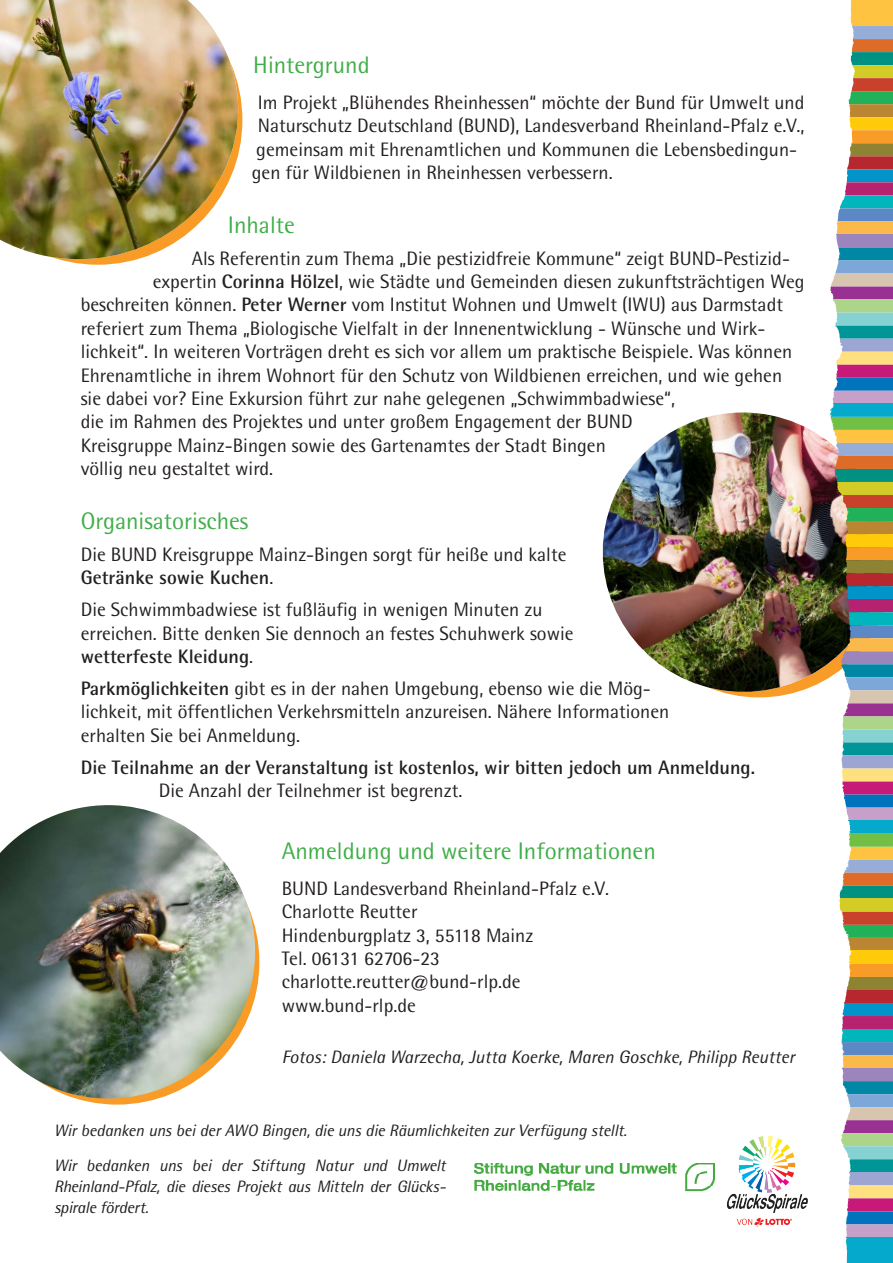
<style>
.page{position:relative;width:893px;height:1263px;background:#fff}
.page>*{position:absolute;margin:0;border:0;box-sizing:border-box;transform-origin:0 0}
.t1{font:24px "Agfa Rotis Semisans";color:#40ae49}
.t2{font:19.5px/23.4px "Agfa Rotis Semisans";color:#231f20}
.t3{font:700 19.5px/23.4px "Agfa Rotis Semisans";color:#231f20}
.t4{font:italic 18px "Agfa Rotis Semisans";color:#231f20}
.Fließtext{font:italic 16.5px/21px "Agfa Rotis Semisans";letter-spacing:-.01em;color:#231f20;text-align:justify}
.s1{font-weight:700}
.s2{font-weight:400}
</style>
<div class="page">
<svg style="left:74px;top:927px;width:185px;height:177px"></svg>
<svg style="left:58px;top:85px;width:184px;height:180px"></svg>
<img style="left:602px;top:412px;width:228px;height:286px">
<img style="left:0;top:0;width:238px;height:259px">
<svg style="left:830px;top:0;width:63px;height:1263px"></svg>
<img style="left:475px;top:1163px;width:240px;height:29px">
<img style="left:727px;top:1136px;width:81px;height:91px">
<img style="left:0;top:805px;width:255px;height:293px">
<p class="t1" style="left:253px;top:50px;width:118px">Hintergrund</p>
<p class="t2" style="left:258px;top:90px;width:548px">Im Projekt „Blühendes Rheinhessen“ möchte der Bund für Umwelt und</p>
<p class="t2" style="left:258px;top:114px;width:548px">Naturschutz Deutschland (BUND), Landesverband Rheinland-Pfalz e.V.,</p>
<p class="t2" style="left:256px;top:137px;width:542px">gemeinsam mit Ehrenamtlichen und Kommunen die Lebensbedingun-</p>
<p class="t2" style="left:252px;top:161px;width:362px">gen für Wildbienen in Rheinhessen verbessern.</p>
<p class="t1" style="left:228px;top:210px;width:69px">Inhalte</p>
<p class="t2" style="left:192px;top:246px;width:600px">Als Referentin zum Thema „Die pestizidfreie Kommune“ zeigt BUND-Pestizid-</p>
<p class="t2" style="left:153px;top:270px;width:653px">expertin <span class="s1">Corinna Hölzel</span>, wie Städte und Gemeinden diesen zukunftsträchtigen Weg</p>
<p class="t2" style="left:81px;top:293px;width:704px">beschreiten können. <span class="s1">Peter Werner</span> vom Institut Wohnen und Umwelt (IWU) aus Darmstadt</p>
<p class="t2" style="left:81px;top:316px;width:686px">referiert zum Thema „Biologische Vielfalt in der Innenentwicklung - Wünsche und Wirk-</p>
<p class="t2" style="left:81px;top:340px;width:713px">lichkeit“. In weiteren Vorträgen dreht es sich vor allem um praktische Beispiele. Was können</p>
<p class="t2" style="left:81px;top:363px;width:703px">Ehrenamtliche in ihrem Wohnort für den Schutz von Wildbienen erreichen, und wie gehen</p>
<p class="t2" style="left:81px;top:387px;width:596px">sie dabei vor? Eine Exkursion führt zur nahe gelegenen „Schwimmbadwiese“,</p>
<p class="t2" style="left:81px;top:410px;width:553px">die im Rahmen des Projektes und unter großem Engagement der BUND</p>
<p class="t2" style="left:81px;top:433px;width:526px">Kreisgruppe Mainz-Bingen sowie des Gartenamtes der Stadt Bingen</p>
<p class="t2" style="left:81px;top:457px;width:194px">völlig neu gestaltet wird.</p>
<p class="t1" style="left:81px;top:507px;width:169px">Organisatorisches</p>
<p class="t2" style="left:81px;top:542px;width:487px">Die BUND Kreisgruppe Mainz-Bingen sorgt für heiße und kalte<br><span class="s1">Getränke sowie Kuchen</span>.</p>
<p class="t2" style="left:81px;top:598px;width:494px">Die Schwimmbadwiese ist fußläufig in wenigen Minuten zu erreichen. Bitte denken Sie dennoch an festes Schuhwerk sowie <span class="s1">wetterfeste Kleidung</span>.</p>
<p class="t2" style="left:81px;top:676px;width:590px"><span class="s1">Parkmöglichkeiten</span> gibt es in der nahen Umgebung, ebenso wie die Mög&shy;lichkeit, mit öffentlichen Verkehrsmitteln anzureisen. Nähere Informationen erhalten Sie bei Anmeldung.</p>
<p class="t3" style="left:159px;top:755px;width:598px;text-indent:-78px">Die Teilnahme an der Veranstaltung ist kostenlos, wir bitten jedoch um Anmeldung.<br><span class="s2">Die Anzahl der Teilnehmer ist begrenzt.</span></p>
<p class="t1" style="left:282px;top:836px;width:376px">Anmeldung und weitere Informationen</p>
<p class="t2" style="left:282px;top:876px;width:329px">BUND Landesverband Rheinland-Pfalz e.V.<br>Charlotte Reutter<br>Hindenburgplatz 3, 55118 Mainz<br>Tel. 06131 62706-23 charlotte.reutter@bund-rlp.de www.bund-rlp.de</p>
<p class="t4" style="left:282px;top:1046px;width:514px">Fotos: Daniela Warzecha, Jutta Koerke, Maren Goschke, Philipp Reutter</p>
<p class="Fließtext" style="left:54px;top:1119px;width:574px">Wir bedanken uns bei der AWO Bingen, die uns die Räumlichkeiten zur Verfügung stellt.</p>
<p class="Fließtext" style="left:54px;top:1155px;width:393px">Wir bedanken uns bei der Stiftung Natur und Umwelt Rheinland-Pfalz, die dieses Projekt aus Mitteln der Glücks&shy;spirale fördert.</p>
</div>
